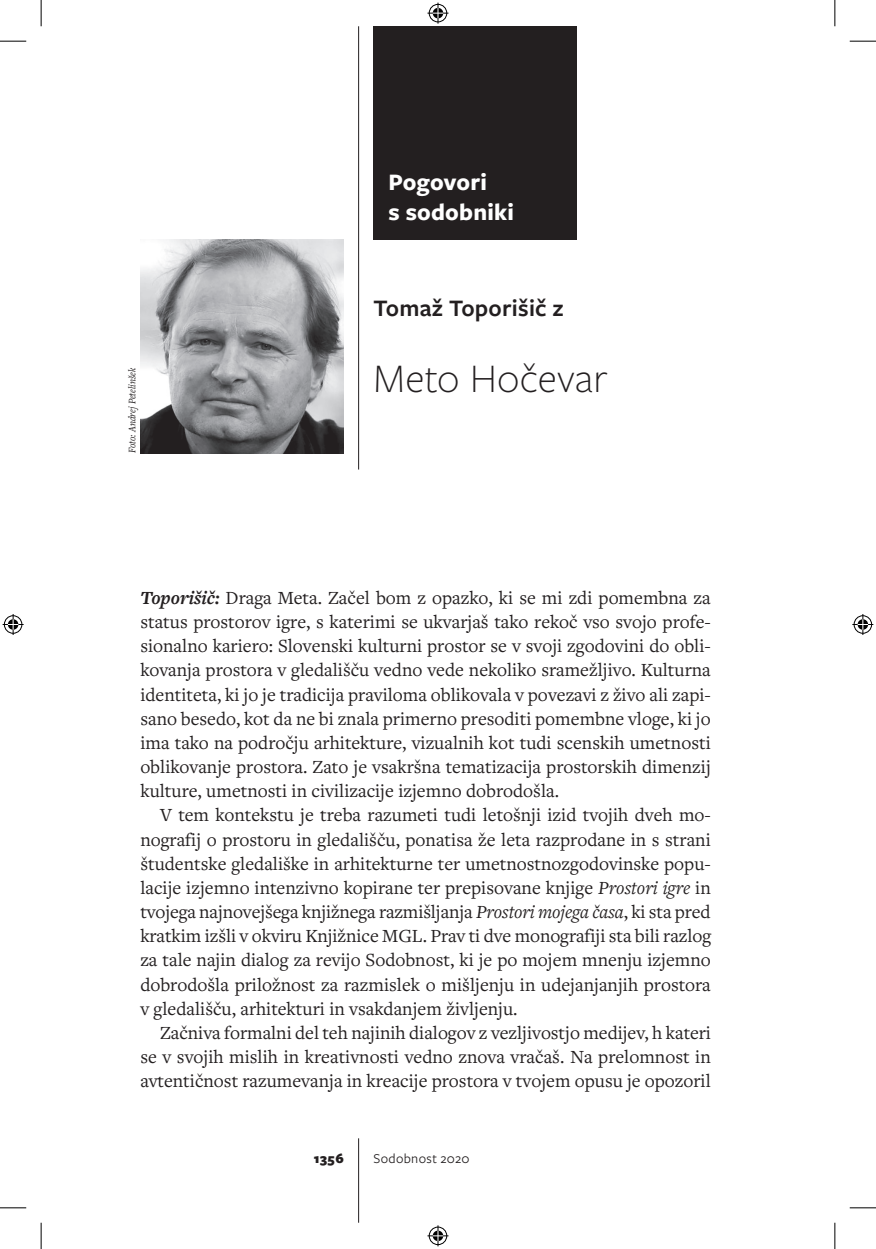
<style>
.page{position:relative;width:876px;height:1249px;background:#fff}
.page>*{position:absolute;margin:0;border:0;box-sizing:border-box;transform-origin:0 0}
.t1{font:300 42px "Freight Sans Pro";letter-spacing:.005em;color:#231f20}
.t2{font:700 24.5px/29.4px "Freight Sans Pro";letter-spacing:.01em;color:#fff}
.t3{font:600 24.5px "Freight Sans Pro";letter-spacing:.01em;color:#231f20}
.t4{font:19.25px/24.2px "Freight Text Pro";color:#231f20;text-align:justify}
.t5{font:14px "Freight Sans Pro";letter-spacing:.025em;color:#231f20}
.t6{font:900 14px "Freight Sans Pro";color:#231f20}
.t7{font:italic 10.5px "Freight Text Pro";color:#231f20;scale:.95 1}
.s1{font-weight:700;font-style:italic}
.s2{font-style:italic}
</style>
<div class="page">
<hr style="left:358px;top:1137px;width:1px;height:85px;background:#231f20">
<img style="left:140px;top:240px;width:204px;height:213px">
<hr style="left:358px;top:26px;width:1px;height:443px;background:#231f20">
<div style="left:373px;top:26px;width:204px;height:214px;background:#231f20"></div>
<svg style="left:0;top:41px;width:26px;height:1px"></svg>
<svg style="left:850px;top:41px;width:26px;height:1px"></svg>
<svg style="left:0;top:1207px;width:26px;height:1px"></svg>
<svg style="left:850px;top:1207px;width:26px;height:1px"></svg>
<svg style="left:41px;top:0;width:1px;height:26px"></svg>
<svg style="left:41px;top:1222px;width:1px;height:26px"></svg>
<svg style="left:835px;top:0;width:1px;height:26px"></svg>
<svg style="left:835px;top:1222px;width:1px;height:26px"></svg>
<svg style="left:427px;top:3px;width:21px;height:21px"></svg>
<svg style="left:427px;top:1225px;width:21px;height:20px"></svg>
<svg style="left:3px;top:614px;width:21px;height:21px"></svg>
<svg style="left:852px;top:614px;width:21px;height:21px"></svg>
<p class="t2" style="left:388px;top:167px;width:127px">Pogovori<br>s sodobniki</p>
<p class="t7" style="left:125px;top:453px;width:92px;rotate:-90deg">Foto: Andrej Petelinšek</p>
<p class="t3" style="left:373px;top:292px;width:191px">Tomaž Toporišič z</p>
<h1 class="t1" style="left:373px;top:350px;width:235px">Meto Hočevar</h1>
<p class="t4" style="left:140px;top:584px;width:572px"><span class="s1">Toporišič:</span> Draga Meta. Začel bom z opazko, ki se mi zdi pomembna za status prostorov igre, s katerimi se ukvarjaš tako rekoč vso svojo profe&shy;sionalno kariero: Slovenski kulturni prostor se v svoji zgodovini do obli&shy;kovanja prostora v gledališču vedno vede nekoliko sramežljivo. Kulturna identiteta, ki jo je tradicija praviloma oblikovala v povezavi z živo ali zapi&shy;sano besedo, kot da ne bi znala primerno presoditi pomembne vloge, ki jo ima tako na področju arhitekture, vizualnih kot tudi scenskih umetnosti oblikovanje prostora. Zato je vsakršna tematizacija prostorskih dimenzij kulture, umetnosti in civilizacije izjemno dobrodošla.</p>
<p class="t4" style="left:140px;top:802px;width:572px;text-indent:20px">V tem kontekstu je treba razumeti tudi letošnji izid tvojih dveh mo&shy;nografij o prostoru in gledališču, ponatisa že leta razprodane in s strani študentske gledališke in arhitekturne ter umetnostnozgodovinske popu&shy;lacije izjemno intenzivno kopirane ter prepisovane knjige <span class="s2">Prostori igre</span> in tvojega najnovejšega knjižnega razmišljanja <span class="s2">Prostori mojega časa</span>, ki sta pred kratkim izšli v okviru Knjižnice MGL. Prav ti dve monografiji sta bili razlog za tale najin dialog za revijo Sodobnost, ki je po mojem mnenju izjemno dobrodošla priložnost za razmislek o mišljenju in udejanjanjih prostora v gledališču, arhitekturi in vsakdanjem življenju.</p>
<p class="t4" style="left:140px;top:1019px;width:572px;text-indent:20px">Začniva formalni del teh najinih dialogov z vezljivostjo medijev, h kateri se v svojih mislih in kreativnosti vedno znova vračaš. Na prelomnost in avtentičnost razumevanja in kreacije prostora v tvojem opusu je opozoril</p>
<p class="t6" style="left:314px;top:1147px;width:31px">1356</p>
<p class="t5" style="left:373px;top:1148px;width:98px">Sodobnost 2020</p>
</div>
